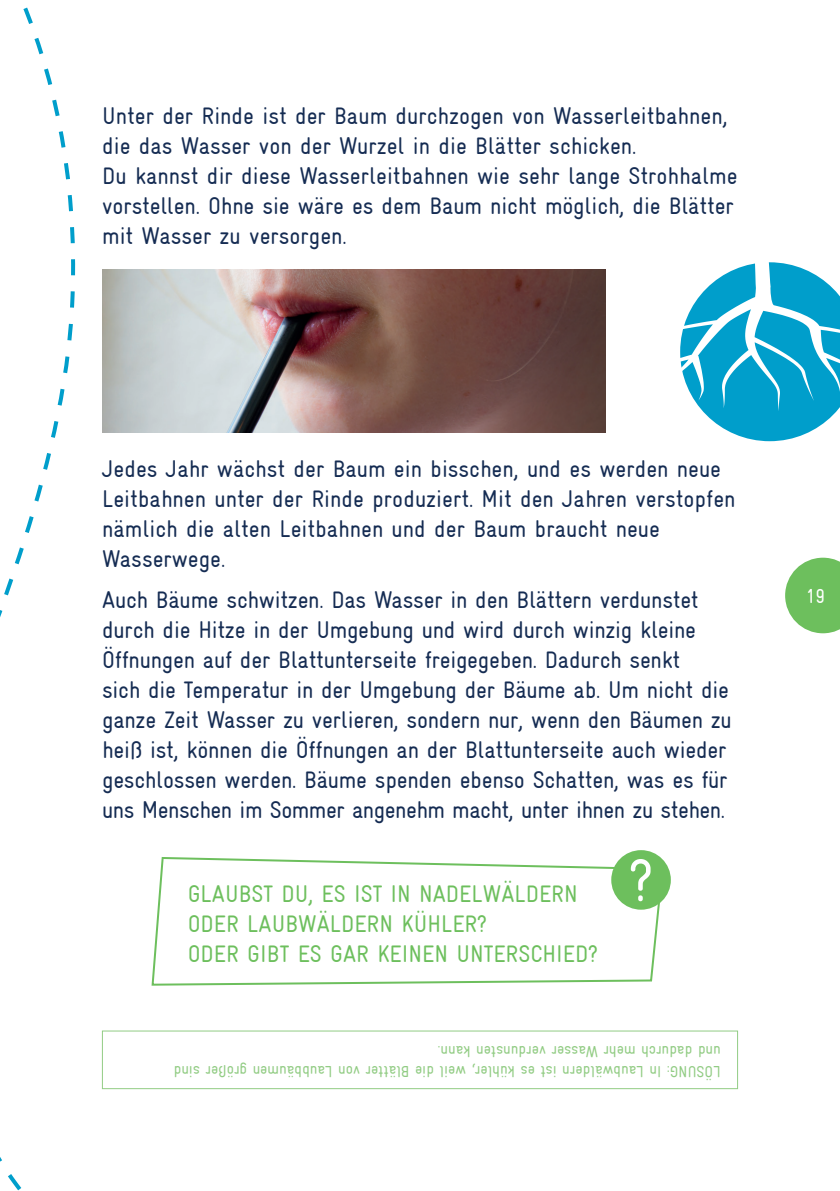
<style>
.page{position:relative;width:840px;height:1191px;background:#fff}
.page>*{position:absolute;margin:0;border:0;box-sizing:border-box;transform-origin:0 0}
.t1{font:60px "Gravur Condensed";color:#fff}
.t2{font:24px/30px "Gravur Condensed";letter-spacing:-.01em;color:#152c53}
.t3{font:24px/30px "Gravur Condensed";color:#6dbf5d}
.t4{font:20px "Gravur Condensed";color:#fff}
.t5{font:16px/19.2px "Gravur Condensed";color:#92cc84}
</style>
<div class="page">
<svg style="left:785px;top:557px;width:54px;height:76px"></svg>
<svg style="left:605px;top:262px;width:234px;height:179px"></svg>
<div style="left:102px;top:1030px;width:635px;height:59px;border:1px solid #92cc84"></div>
<svg style="left:151px;top:856px;width:513px;height:130px"></svg>
<div style="left:611px;top:850px;width:59px;height:59px;background:#6dbf5d;border-radius:50%"></div>
<img style="left:102px;top:269px;width:503px;height:164px">
<svg style="left:0;top:7px;width:76px;height:1184px"></svg>
<p class="t2" style="left:102px;top:101px;width:636px">Unter der Rinde ist der Baum durchzogen von Wasserleitbahnen, die das Wasser von der Wurzel in die Blätter schicken.<br>Du kannst dir diese Wasserleitbahnen wie sehr lange Strohhalme vorstellen. Ohne sie wäre es dem Baum nicht möglich, die Blätter mit Wasser zu versorgen.</p>
<p class="t2" style="left:102px;top:453px;width:634px">Jedes Jahr wächst der Baum ein bisschen, und es werden neue Leitbahnen unter der Rinde produziert. Mit den Jahren verstopfen nämlich die alten Leitbahnen und der Baum braucht neue Wasserwege.</p>
<p class="t2" style="left:102px;top:585px;width:630px">Auch Bäume schwitzen. Das Wasser in den Blättern verdunstet durch die Hitze in der Umgebung und wird durch winzig kleine Öffnungen auf der Blattunterseite freigegeben. Dadurch senkt<br>sich die Temperatur in der Umgebung der Bäume ab. Um nicht die ganze Zeit Wasser zu verlieren, sondern nur, wenn den Bäumen zu heiß ist, können die Öffnungen an der Blattunterseite auch wieder geschlossen werden. Bäume spenden ebenso Schatten, was es für uns Menschen im Sommer angenehm macht, unter ihnen zu stehen.</p>
<p class="t3" style="left:187px;top:878px;width:391px">GLAUBST DU, ES IST IN NADELWÄLDERN</p>
<p class="t3" style="left:187px;top:908px;width:411px">ODER LAUBWÄLDERN KÜHLER?<br>ODER GIBT ES GAR KEINEN UNTERSCHIED?</p>
<h1 class="t1" style="left:629px;top:846px;width:25px">?</h1>
<p class="t5" style="left:720px;top:1080px;width:548px;rotate:-180deg">LÖSUNG: In Laubwäldern ist es kühler, weil die Blätter von Laubbäumen größer sind und dadurch mehr Wasser verdunsten kann.</p>
<p class="t4" style="left:805px;top:585px;width:21px">19</p>
</div>
